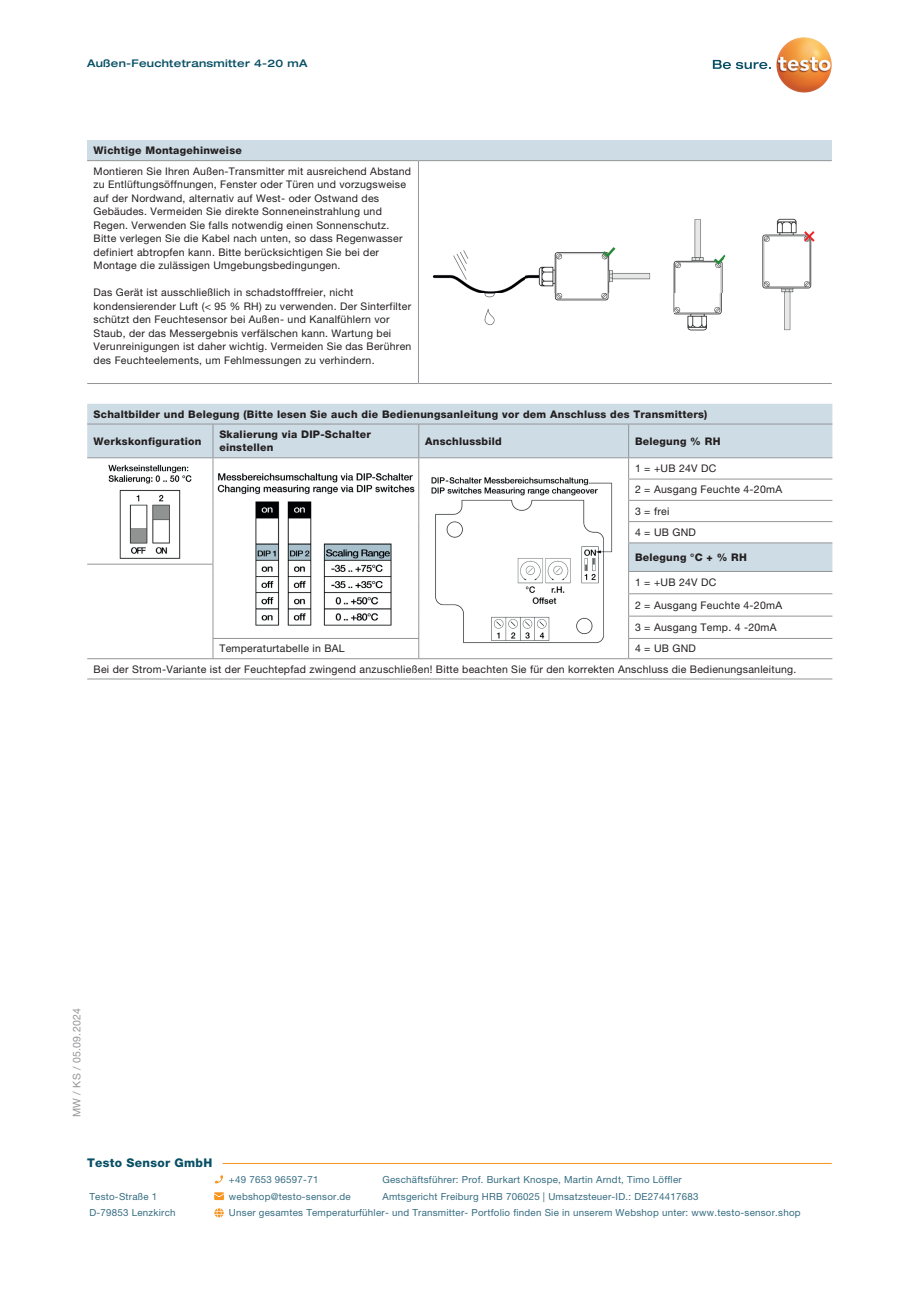
<style>
.page{position:relative;width:919px;height:1289px;background:#fff}
.page>*{position:absolute;margin:0;border:0;box-sizing:border-box;transform-origin:0 0}
.t1{font:800 12px "Helvetica Neue LTW1 G";letter-spacing:.025em;color:#074f64}
.t2{font:10.5px/13.5px "Helvetica Neue LTW1 G";letter-spacing:.025em;color:#231f20}
.t3{font:800 10.5px/13.5px "Helvetica Neue LTW1 G";letter-spacing:.025em;color:#231f20}
.t4{font:500 expanded 10.5px "Helvetica Neue LT Com";letter-spacing:.025em;color:#074f64}
.t5{font:10.5px "Helvetica Neue LTW1 G";letter-spacing:.025em;color:#939598}
.t6{font:9.75px "Helvetica Neue LTW1 G";letter-spacing:.025em;color:#356c81}
</style>
<div class="page">
<div style="left:87px;top:140px;width:744px;height:21px;background:#cedce5"></div>
<svg style="left:87px;top:161px;width:744px;height:1px"></svg>
<hr style="left:87px;top:160px;width:331px;height:1px;background:#939598">
<hr style="left:418px;top:160px;width:413px;height:1px;background:#939598">
<hr style="left:418px;top:161px;width:1px;height:222px;background:#939598">
<hr style="left:87px;top:383px;width:331px;height:1px;background:#939598">
<hr style="left:418px;top:383px;width:413px;height:1px;background:#939598">
<img style="left:432px;top:218px;width:383px;height:113px">
<div style="left:87px;top:404px;width:745px;height:53px;background:#cedce5"></div>
<svg style="left:87px;top:458px;width:745px;height:21px"></svg>
<svg style="left:87px;top:479px;width:745px;height:179px"></svg>
<hr style="left:628px;top:457px;width:204px;height:1px;background:#939598">
<hr style="left:628px;top:478px;width:204px;height:1px;background:#939598">
<hr style="left:628px;top:500px;width:204px;height:1px;background:#939598">
<hr style="left:628px;top:521px;width:204px;height:1px;background:#939598">
<hr style="left:628px;top:593px;width:204px;height:1px;background:#939598">
<hr style="left:628px;top:615px;width:204px;height:1px;background:#939598">
<hr style="left:212px;top:424px;width:1px;height:33px;background:#939598">
<hr style="left:418px;top:424px;width:1px;height:33px;background:#939598">
<hr style="left:628px;top:424px;width:1px;height:33px;background:#939598">
<hr style="left:87px;top:423px;width:126px;height:1px;background:#939598">
<hr style="left:213px;top:423px;width:206px;height:1px;background:#939598">
<hr style="left:419px;top:423px;width:209px;height:1px;background:#939598">
<hr style="left:628px;top:423px;width:204px;height:1px;background:#939598">
<hr style="left:213px;top:457px;width:206px;height:1px;background:#939598">
<hr style="left:212px;top:638px;width:207px;height:1px;background:#939598">
<hr style="left:628px;top:638px;width:204px;height:1px;background:#939598">
<hr style="left:87px;top:658px;width:126px;height:1px;background:#939598">
<hr style="left:213px;top:658px;width:206px;height:1px;background:#939598">
<hr style="left:419px;top:658px;width:209px;height:1px;background:#939598">
<hr style="left:628px;top:658px;width:204px;height:1px;background:#939598">
<hr style="left:87px;top:678px;width:126px;height:1px;background:#939598">
<hr style="left:213px;top:678px;width:206px;height:1px;background:#939598">
<hr style="left:419px;top:678px;width:209px;height:1px;background:#939598">
<hr style="left:628px;top:678px;width:204px;height:1px;background:#939598">
<hr style="left:87px;top:457px;width:126px;height:1px;background:#939598">
<hr style="left:87px;top:564px;width:126px;height:1px;background:#939598">
<svg style="left:212px;top:458px;width:1px;height:200px"></svg>
<hr style="left:419px;top:457px;width:209px;height:1px;background:#939598">
<svg style="left:418px;top:458px;width:1px;height:200px"></svg>
<hr style="left:628px;top:542px;width:204px;height:1px;background:#939598">
<svg style="left:628px;top:458px;width:1px;height:200px"></svg>
<hr style="left:628px;top:571px;width:204px;height:1px;background:#939598">
<img style="left:98px;top:460px;width:104px;height:102px">
<img style="left:215px;top:470px;width:201px;height:161px">
<img style="left:421px;top:467px;width:205px;height:187px">
<svg style="left:790px;top:37px;width:13px;height:4px"></svg>
<svg style="left:712px;top:60px;width:58px;height:9px"></svg>
<svg style="left:215px;top:1175px;width:8px;height:8px"></svg>
<svg style="left:214px;top:1192px;width:10px;height:7px"></svg>
<svg style="left:214px;top:1208px;width:10px;height:9px"></svg>
<hr style="left:222px;top:1162px;width:609px;height:1px;background:#f7931d">
<p class="t4" style="left:87px;top:57px;width:222px">Außen-Feuchtetransmitter 4-20 mA</p>
<p class="t3" style="left:94px;top:144px;width:150px">Wichtige Montagehinweise</p>
<p class="t2" style="left:94px;top:164px;width:319px">Montieren Sie Ihren Außen-Transmitter mit ausreichend Abstand zu Entlüftungsöffnungen, Fenster oder Türen und vorzugsweise auf der Nordwand, alternativ auf West- oder Ostwand des Gebäudes. Vermeiden Sie direkte Sonneneinstrahlung und Regen. Verwenden Sie falls notwendig einen Sonnenschutz.<br>Bitte verlegen Sie die Kabel nach unten, so dass Regenwasser definiert abtropfen kann. Bitte berücksichtigen Sie bei der Montage die zulässigen Umgebungsbedingungen.</p>
<p class="t2" style="left:94px;top:285px;width:319px">Das Gerät ist ausschließlich in schadstofffreier, nicht kondensierender Luft (&lt; 95 % RH) zu verwenden. Der Sinterfilter schützt den Feuchtesensor bei Außen- und Kanalfühlern vor Staub, der das Messergebnis verfälschen kann. Wartung bei Verunreinigungen ist daher wichtig. Vermeiden Sie das Berühren des Feuchteelements, um Fehlmessungen zu verhindern.</p>
<p class="t3" style="left:94px;top:407px;width:615px">Schaltbilder und Belegung (Bitte lesen Sie auch die Bedienungsanleitung vor dem Anschluss des Transmitters)</p>
<p class="t3" style="left:94px;top:434px;width:109px">Werkskonfiguration</p>
<p class="t3" style="left:219px;top:427px;width:153px">Skalierung via DIP-Schalter einstellen</p>
<p class="t3" style="left:425px;top:434px;width:78px">Anschlussbild</p>
<p class="t3" style="left:635px;top:434px;width:87px">Belegung % RH</p>
<p class="t2" style="left:635px;top:458px;width:149px;line-height:21.3px">1 = +UB 24V DC<br>2 = Ausgang Feuchte 4-20mA<br>3 = frei<br>4 = UB GND</p>
<p class="t3" style="left:635px;top:550px;width:113px">Belegung °C + % RH</p>
<p class="t2" style="left:635px;top:571px;width:149px;line-height:22.4px">1 = +UB 24V DC<br>2 = Ausgang Feuchte 4-20mA<br>3 = Ausgang Temp. 4 -20mA</p>
<p class="t2" style="left:219px;top:641px;width:127px">Temperaturtabelle in BAL</p>
<p class="t2" style="left:94px;top:638px;width:704px;line-height:20.2px;text-indent:541px">4 = UB GND<br>Bei der Strom-Variante ist der Feuchtepfad zwingend anzuschließen! Bitte beachten Sie für den korrekten Anschluss die Bedienungsanleitung.</p>
<p class="t5" style="left:70px;top:1117px;width:110px;rotate:-90deg">MW / KS / 05.09.2024</p>
<p class="t1" style="left:87px;top:1155px;width:127px">Testo Sensor GmbH</p>
<p class="t6" style="left:229px;top:1173px;width:91px">+49 7653 96597-71</p>
<p class="t6" style="left:382px;top:1173px;width:301px">Geschäftsführer: Prof. Burkart Knospe, Martin Arndt, Timo Löffler</p>
<p class="t6" style="left:89px;top:1190px;width:69px">Testo-Straße 1</p>
<p class="t6" style="left:229px;top:1190px;width:123px">webshop@testo-sensor.de</p>
<p class="t6" style="left:382px;top:1190px;width:317px">Amtsgericht Freiburg HRB 706025 | Umsatzsteuer-ID.: DE274417683</p>
<p class="t6" style="left:89px;top:1206px;width:88px">D-79853 Lenzkirch</p>
<p class="t6" style="left:229px;top:1206px;width:573px">Unser gesamtes Temperaturfühler- und Transmitter- Portfolio finden Sie in unserem Webshop unter: www.testo-sensor.shop</p>
</div>
